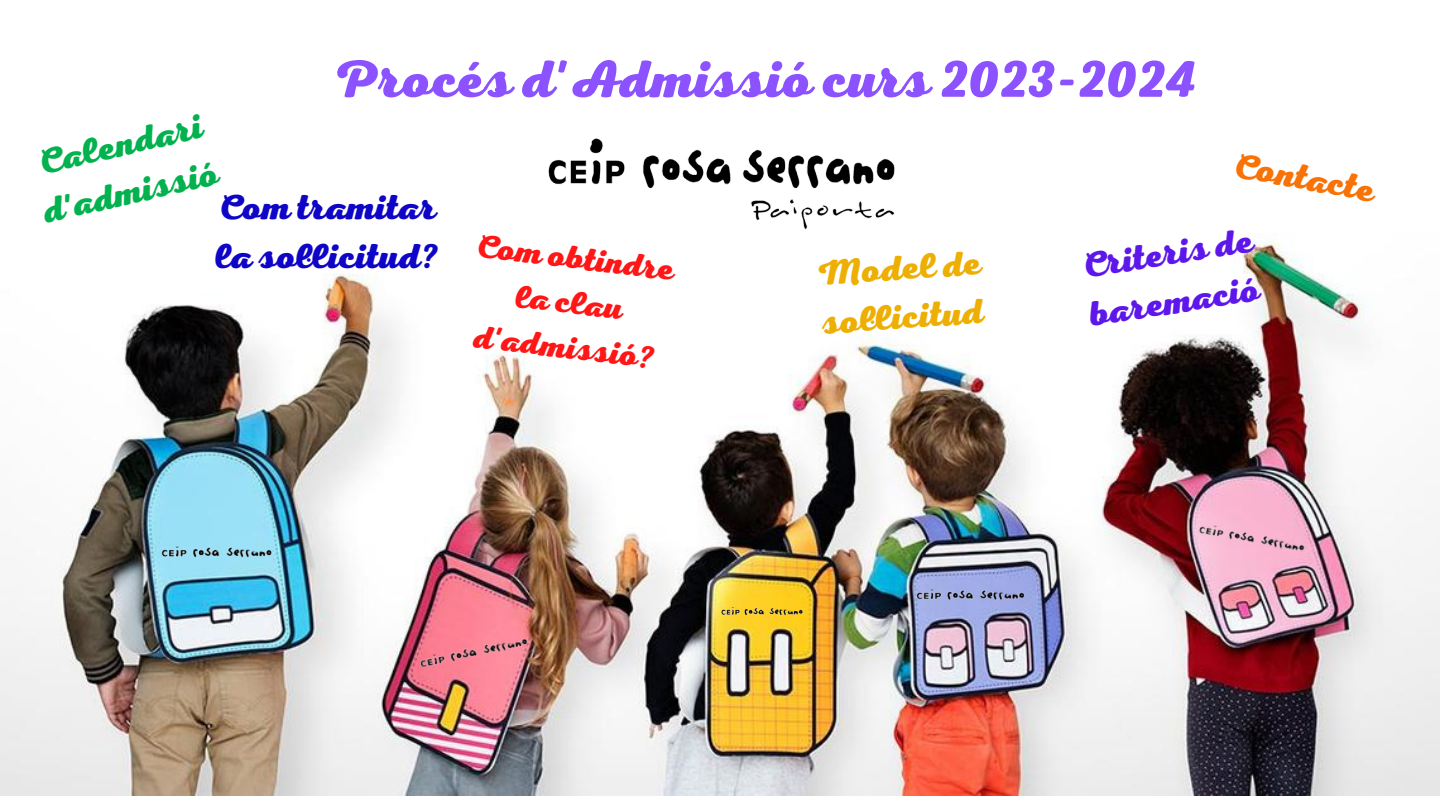
<style>
.page{position:relative;width:1440px;height:810px;background:#fff}
.page>*{position:absolute;margin:0;border:0;box-sizing:border-box;transform-origin:0 0}
.t1{font:52.9px "RTL Adam Script Heavy";color:#8c52ff}
.t2{font:35px/48.8px "RTL Adam Script Heavy";color:#0f05c6}
.t3{font:35px/48.8px "RTL Adam Script Heavy";color:#03b24e}
.t4{font:35px/48.8px "RTL Adam Script Heavy";color:#5e17eb}
.t5{font:35px/48.7px "RTL Adam Script Heavy";color:#edaf03}
.t6{font:35px "RTL Adam Script Heavy";color:#f87205}
.t7{font:32.3px/45px "RTL Adam Script Heavy";color:#ff1616;text-align:center}
</style>
<div class="page">
<img style="left:0;top:241px;width:1440px;height:554px">
<img style="left:161px;top:541px;width:145px;height:82px">
<img style="left:417px;top:623px;width:159px;height:110px">
<img style="left:720px;top:604px;width:87px;height:19px">
<img style="left:916px;top:584px;width:115px;height:26px">
<img style="left:1196px;top:518px;width:117px;height:46px">
<img style="left:548px;top:138px;width:347px;height:92px">
<p class="t1" style="left:331px;top:49px;width:866px">Procés d'Admissió curs 2023-2024</p>
<p class="t3" style="left:27px;top:142px;width:181px;rotate:-13deg">Calendari d'admissió</p>
<p class="t2" style="left:215px;top:184px;width:224px">Com tramitar la sol·licitud?</p>
<p class="t7" style="left:478px;top:224px;width:202px;rotate:7deg">Com obtindre la clau d'admissió?</p>
<p class="t5" style="left:816px;top:251px;width:166px;rotate:-4deg">Model de sol·licitud</p>
<p class="t6" style="left:1236px;top:145px;width:146px;rotate:10deg">Contacte</p>
<p class="t4" style="left:1077px;top:244px;width:175px;rotate:-9deg">Criteris de baremació</p>
</div>
